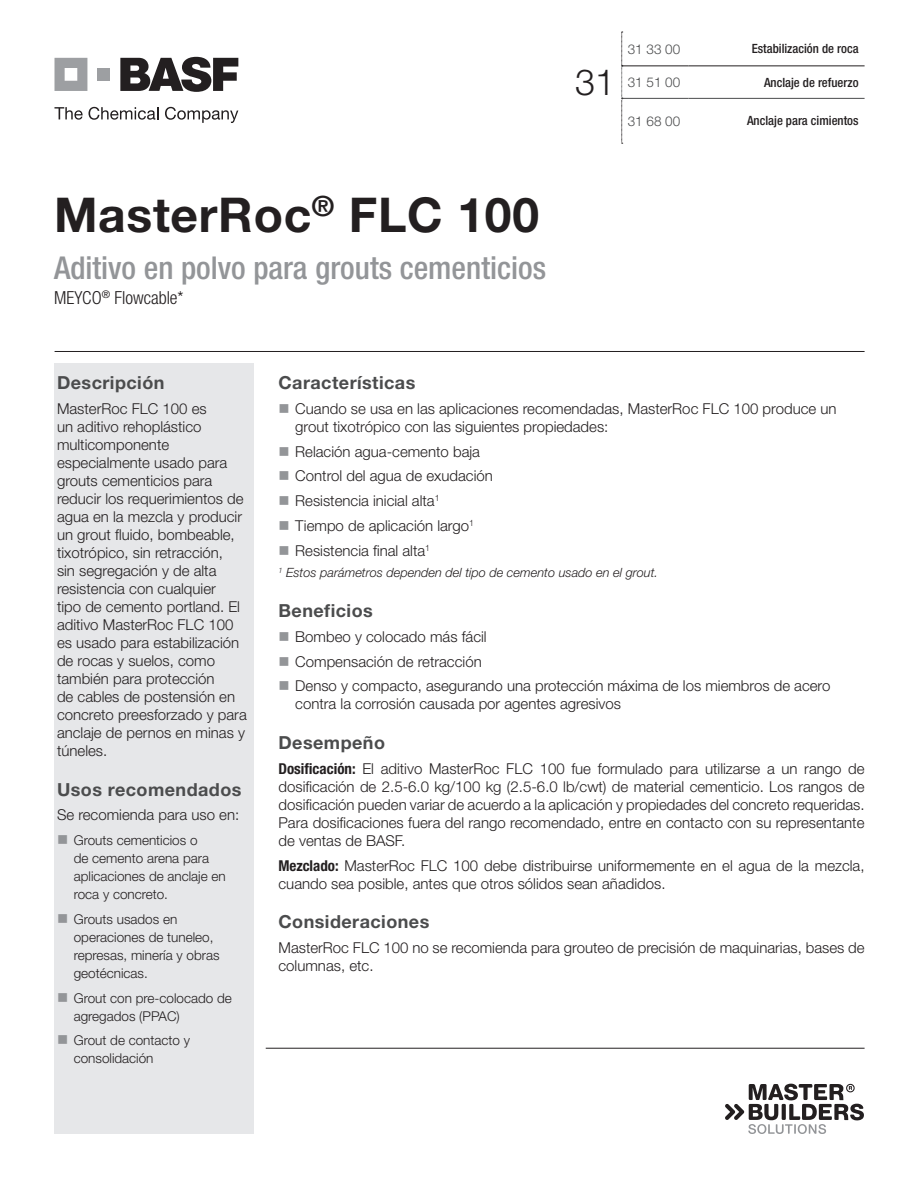
<style>
.page{position:relative;width:918px;height:1188px;background:#fff}
.page>*{position:absolute;margin:0;border:0;box-sizing:border-box;transform-origin:0 0}
.Product_Name{font:700 48px "Helvetica Neue LT Std";letter-spacing:.015em;color:#231f20}
.Large_Numbers_-_Left{font:300 36px "Helvetica Neue LT Std";color:#231f20}
.Gray_Descriptor_Subh{font:500 condensed 31.5px "Helvetica Neue LT Std";color:#939598}
.Section_Header{font:700 18px "Helvetica Neue LT Std";letter-spacing:.025em;color:#4b4c4d}
.Former_Name{font:300 condensed 18px "Helvetica Neue LT Std";color:#231f20}
.Body{font:300 15px/18px "Helvetica Neue LT Std";color:#231f20}
.t1{font:300 13.5px/18px "Helvetica Neue LT Std";color:#231f20}
.Middle_Numbers_-_Gra{font:300 13.5px "Helvetica Neue LT Std";color:#4b4c4d}
.Bold_Description_-_R{font:500 condensed 12.75px "Helvetica Neue LT Std";color:#231f20}
.CHART_NOTE{font:italic 300 12.75px "Helvetica Neue";color:#231f20}
.s1{font-weight:700;font-stretch:condensed}
</style>
<div class="page">
<svg style="left:54px;top:107px;width:29px;height:13px"></svg>
<svg style="left:89px;top:107px;width:69px;height:13px"></svg>
<svg style="left:165px;top:107px;width:73px;height:16px"></svg>
<svg style="left:120px;top:57px;width:118px;height:35px"></svg>
<svg style="left:55px;top:58px;width:32px;height:33px"></svg>
<div style="left:98px;top:68px;width:12px;height:13px;background:#9d9fa2"></div>
<hr style="left:55px;top:351px;width:810px;height:1px;background:#231f20">
<div style="left:54px;top:363px;width:200px;height:771px;background:#e6e7e9"></div>
<svg style="left:725px;top:1084px;width:139px;height:50px"></svg>
<hr style="left:266px;top:1048px;width:599px;height:1px;background:#231f20">
<hr style="left:622px;top:66px;width:66px;height:1px;background:#231f20">
<hr style="left:688px;top:66px;width:177px;height:1px;background:#231f20">
<hr style="left:622px;top:98px;width:66px;height:1px;background:#4b4c4d">
<hr style="left:688px;top:98px;width:177px;height:1px;background:#4b4c4d">
<svg style="left:622px;top:32px;width:1px;height:112px"></svg>
<p class="Product_Name" style="left:54px;top:185px;width:487px">MasterRoc<sup>®</sup> FLC 100</p>
<p class="Gray_Descriptor_Subh" style="left:54px;top:249px;width:494px">Aditivo en polvo para grouts cementicios</p>
<p class="Former_Name" style="left:54px;top:287px;width:131px">MEYCO<sup>®</sup> Flowcable*</p>
<p class="Large_Numbers_-_Left" style="left:575px;top:60px;width:42px">31</p>
<p class="Middle_Numbers_-_Gra" style="left:628px;top:41px;width:54px">31 33 00</p>
<p class="Bold_Description_-_R" style="left:752px;top:41px;width:108px">Estabilización de roca</p>
<p class="Middle_Numbers_-_Gra" style="left:628px;top:74px;width:54px">31 51 00</p>
<p class="Bold_Description_-_R" style="left:764px;top:75px;width:96px">Anclaje de refuerzo</p>
<p class="Middle_Numbers_-_Gra" style="left:628px;top:113px;width:54px">31 68 00</p>
<p class="Bold_Description_-_R" style="left:747px;top:113px;width:113px">Anclaje para cimientos</p>
<p class="Section_Header" style="left:57px;top:372px;width:109px">Descripción</p>
<p class="Body" style="left:57px;top:399px;width:191px">MasterRoc FLC 100 es<br>un aditivo rehoplástico multicomponente especialmente usado para grouts cementicios para reducir los requerimientos de agua en la mezcla y producir un grout fluido, bombeable, tixotrópico, sin retracción,<br>sin segregación y de alta resistencia con cualquier<br>tipo de cemento portland. El aditivo MasterRoc FLC 100 es usado para estabilización de rocas y suelos, como también para protección<br>de cables de postensión en concreto preesforzado y para anclaje de pernos en minas y túneles.</p>
<p class="Section_Header" style="left:57px;top:778px;width:186px">Usos recomendados</p>
<p class="Body" style="left:57px;top:806px;width:184px">Se recomienda para uso en:</p>
<p class="t1" style="left:74px;top:831px;width:154px">Grouts cementicios o<br>de cemento arena para aplicaciones de anclaje en roca y concreto.</p>
<p class="t1" style="left:74px;top:910px;width:147px">Grouts usados en operaciones de tuneleo, represas, minería y obras geotécnicas.</p>
<p class="t1" style="left:74px;top:988px;width:160px">Grout con pre-colocado de agregados (PPAC)</p>
<p class="t1" style="left:74px;top:1031px;width:118px">Grout de contacto y consolidación</p>
<p class="Section_Header" style="left:279px;top:372px;width:138px">Características</p>
<p class="Body" style="left:295px;top:399px;width:543px">Cuando se usa en las aplicaciones recomendadas, MasterRoc FLC 100 produce un grout tixotrópico con las siguientes propiedades:</p>
<p class="Body" style="left:295px;top:442px;width:186px">Relación agua-cemento baja</p>
<p class="Body" style="left:295px;top:467px;width:199px">Control del agua de exudación</p>
<p class="Body" style="left:295px;top:491px;width:146px">Resistencia inicial alta<sup>1</sup></p>
<p class="Body" style="left:295px;top:516px;width:180px">Tiempo de aplicación largo<sup>1</sup></p>
<p class="Body" style="left:295px;top:541px;width:136px">Resistencia final alta<sup>1</sup></p>
<p class="CHART_NOTE" style="left:279px;top:565px;width:381px"><sup>1</sup> Estos parámetros dependen del tipo de cemento usado en el grout.</p>
<p class="Section_Header" style="left:279px;top:600px;width:96px">Beneficios</p>
<p class="Body" style="left:295px;top:627px;width:193px">Bombeo y colocado más fácil</p>
<p class="Body" style="left:295px;top:652px;width:188px">Compensación de retracción</p>
<p class="Body" style="left:295px;top:677px;width:537px">Denso y compacto, asegurando una protección máxima de los miembros de acero contra la corrosión causada por agentes agresivos</p>
<p class="Section_Header" style="left:279px;top:732px;width:108px">Desempeño</p>
<p class="Body" style="left:279px;top:759px;width:588px;text-align:justify"><span class="s1">Dosificación:</span> El aditivo MasterRoc FLC 100 fue formulado para utilizarse a un rango de dosificación de 2.5-6.0 kg/100 kg (2.5-6.0 lb/cwt) de material cementicio. Los rangos de dosificación pueden variar de acuerdo a la aplicación y propiedades del concreto requeridas.<br>Para dosificaciones fuera del rango recomendado, entre en contacto con su representante de ventas de BASF.</p>
<p class="Body" style="left:279px;top:856px;width:588px"><span class="s1">Mezclado:</span> MasterRoc FLC 100 debe distribuirse uniformemente en el agua de la mezcla, cuando sea posible, antes que otros sólidos sean añadidos.</p>
<p class="Section_Header" style="left:279px;top:911px;width:152px">Consideraciones</p>
<p class="Body" style="left:279px;top:938px;width:588px">MasterRoc FLC 100 no se recomienda para grouteo de precisión de maquinarias, bases de columnas, etc.</p>
</div>
